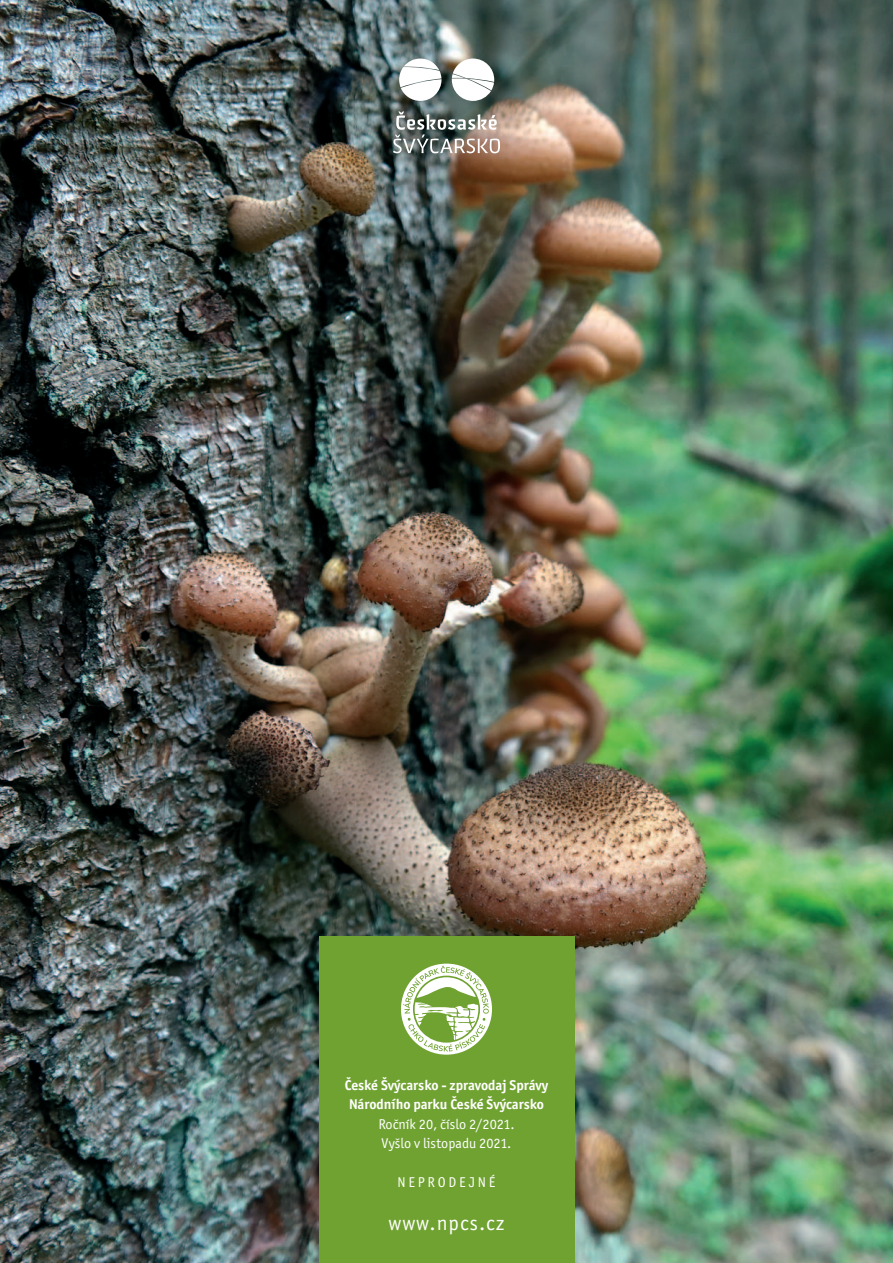
<style>
.page{position:relative;width:893px;height:1263px;background:#fff}
.page>*{position:absolute;margin:0;border:0;box-sizing:border-box;transform-origin:0 0}
.t1{font:21px "ITC Officina Sans LTCE";letter-spacing:.05em;color:#fff}
.t2{font:700 14.25px/19.5px "ITC Officina Sans LTCE";color:#fff}
.t3{font:14.25px/19.5px "ITC Officina Sans LTCE";color:#fff}
.t4{font:14.25px "ITC Officina Sans LTCE";letter-spacing:.2em;color:#fff}
</style>
<div class="page">
<img style="left:0;top:0;width:893px;height:1263px">
<svg style="left:393px;top:111px;width:107px;height:42px;background:#888984"></svg>
<svg style="left:399px;top:59px;width:42px;height:42px"></svg>
<svg style="left:452px;top:59px;width:42px;height:42px"></svg>
<div style="left:319px;top:936px;width:255px;height:327px;background:#70a231"></div>
<svg style="left:401px;top:964px;width:91px;height:91px"></svg>
<p class="t2" style="left:345px;top:1076px;width:205px">České Švýcarsko - zpravodaj Správy<br>Národního parku České Švýcarsko</p>
<p class="t3" style="left:378px;top:1115px;width:138px">Ročník 20, číslo 2/2021.<br>Vyšlo v listopadu 2021.</p>
<p class="t4" style="left:397px;top:1177px;width:100px">NEPRODEJNÉ</p>
<h1 class="t1" style="left:389px;top:1215px;width:117px">www.npcs.cz</h1>
</div>
